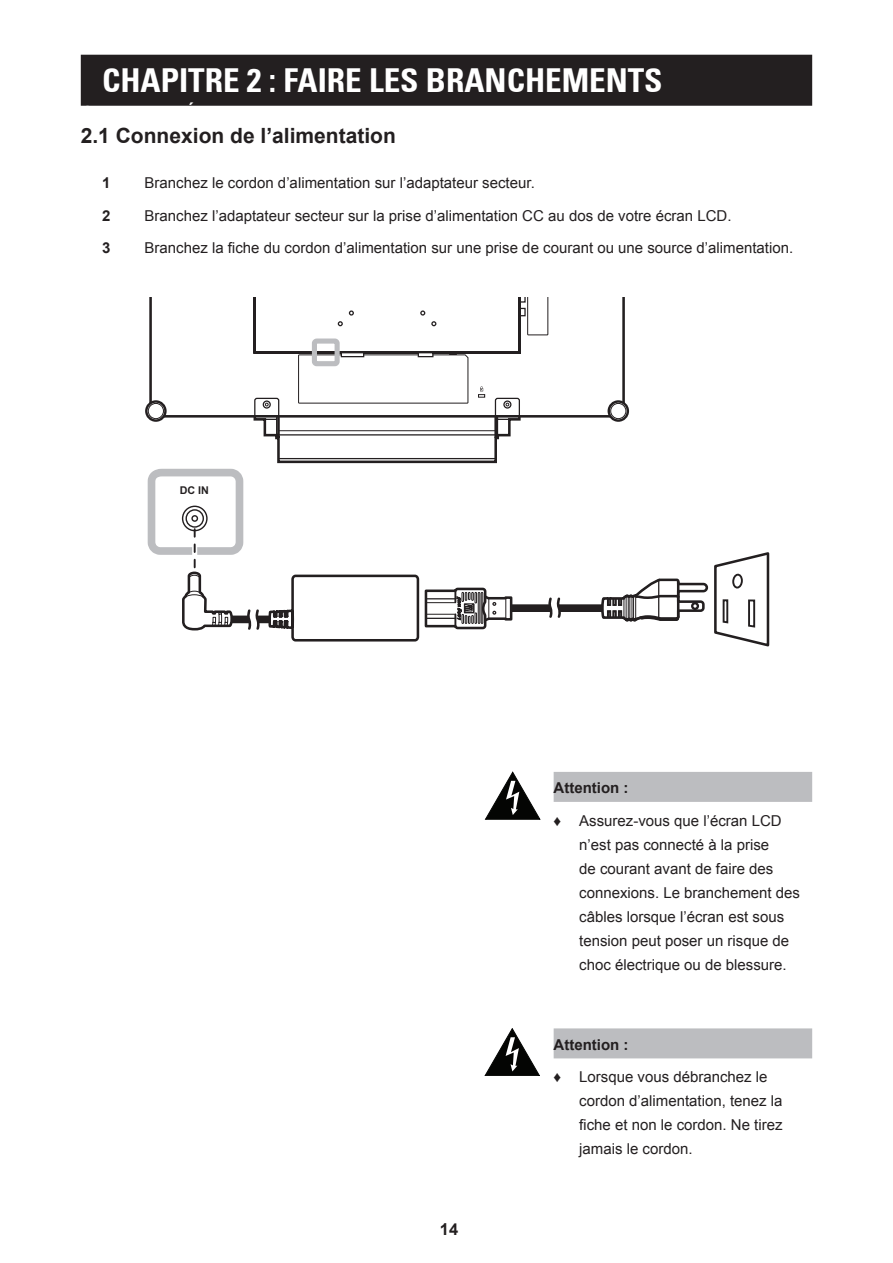
<style>
.page{position:relative;width:893px;height:1263px;background:#fff}
.page>*{position:absolute;margin:0;border:0;box-sizing:border-box;transform-origin:0 0}
.t1{font:700 condensed 33px "Univers 67";color:#fff}
.t2{font:700 21px "Arial";color:#231f20}
.t3{font:700 16.5px "Arial";color:#231f20}
.t4{font:15px/24px "Arial";color:#231f20}
.t5{font:700 15px "Arial";color:#231f20}
.t6{font:700 10.8px "Arial";color:#231f20}
.s1{font-weight:700}
</style>
<div class="page">
<div style="left:82px;top:55px;width:729px;height:50px;background:#231f20"></div>
<div style="left:81px;top:55px;width:731px;height:51px;border:2px solid #231f20"></div>
<div style="left:512px;top:604px;width:90px;height:8px;background:#231f20"></div>
<svg style="left:600px;top:552px;width:169px;height:94px"></svg>
<svg style="left:563px;top:297px;width:62px;height:121px"></svg>
<svg style="left:609px;top:401px;width:19px;height:20px"></svg>
<div style="left:608px;top:400px;width:21px;height:22px;border:2px solid #231f20;border-radius:50%"></div>
<div style="left:610px;top:403px;width:16px;height:16px;border:1px solid #231f20;border-radius:50%"></div>
<svg style="left:145px;top:297px;width:418px;height:345px"></svg>
<div style="left:312px;top:338px;width:28px;height:28px;border:5px solid #bcbdc0;border-radius:2px"></div>
<div style="left:554px;top:772px;width:258px;height:30px;background:#bcbdc0"></div>
<svg style="left:485px;top:1028px;width:55px;height:48px"></svg>
<div style="left:554px;top:1028px;width:258px;height:30px;background:#bcbdc0"></div>
<svg style="left:485px;top:772px;width:56px;height:48px"></svg>
<h1 class="t1" style="left:102px;top:60px;width:562px">CHAPITRE 2 : FAIRE LES BRANCHEMENTS</h1>
<h2 class="t2" style="left:81px;top:122px;width:317px">2.1 Connexion de l’alimentation</h2>
<p class="t5" style="left:102px;top:173px;width:10px">1</p>
<p class="t4" style="left:145px;top:171px;width:392px">Branchez le cordon d’alimentation sur l’adaptateur secteur.</p>
<p class="t5" style="left:102px;top:205px;width:10px">2</p>
<p class="t4" style="left:145px;top:204px;width:588px">Branchez l’adaptateur secteur sur la prise d’alimentation CC au dos de votre écran LCD.</p>
<p class="t5" style="left:102px;top:238px;width:10px">3</p>
<p class="t4" style="left:145px;top:236px;width:650px">Branchez la fiche du cordon d’alimentation sur une prise de courant ou une source d’alimentation.</p>
<p class="t6" style="left:180px;top:483px;width:31px">DC IN</p>
<p class="t3" style="left:440px;top:1218px;width:20px">14</p>
<p class="t4" style="left:554px;top:772px;width:230px;line-height:32.5px"><span class="s1">Attention :<br>♦</span> Assurez-vous que l’écran LCD</p>
<p class="t4" style="left:579px;top:833px;width:222px">n’est pas connecté à la prise<br>de courant avant de faire des connexions. Le branchement des câbles lorsque l’écran est sous tension peut poser un risque de choc électrique ou de blessure.</p>
<p class="t4" style="left:554px;top:1028px;width:215px;line-height:32.5px"><span class="s1">Attention :<br>♦</span> Lorsque vous débranchez le</p>
<p class="t4" style="left:579px;top:1089px;width:205px;text-align:justify">cordon d’alimentation, tenez la fiche et non le cordon. Ne tirez jamais le cordon.</p>
</div>
